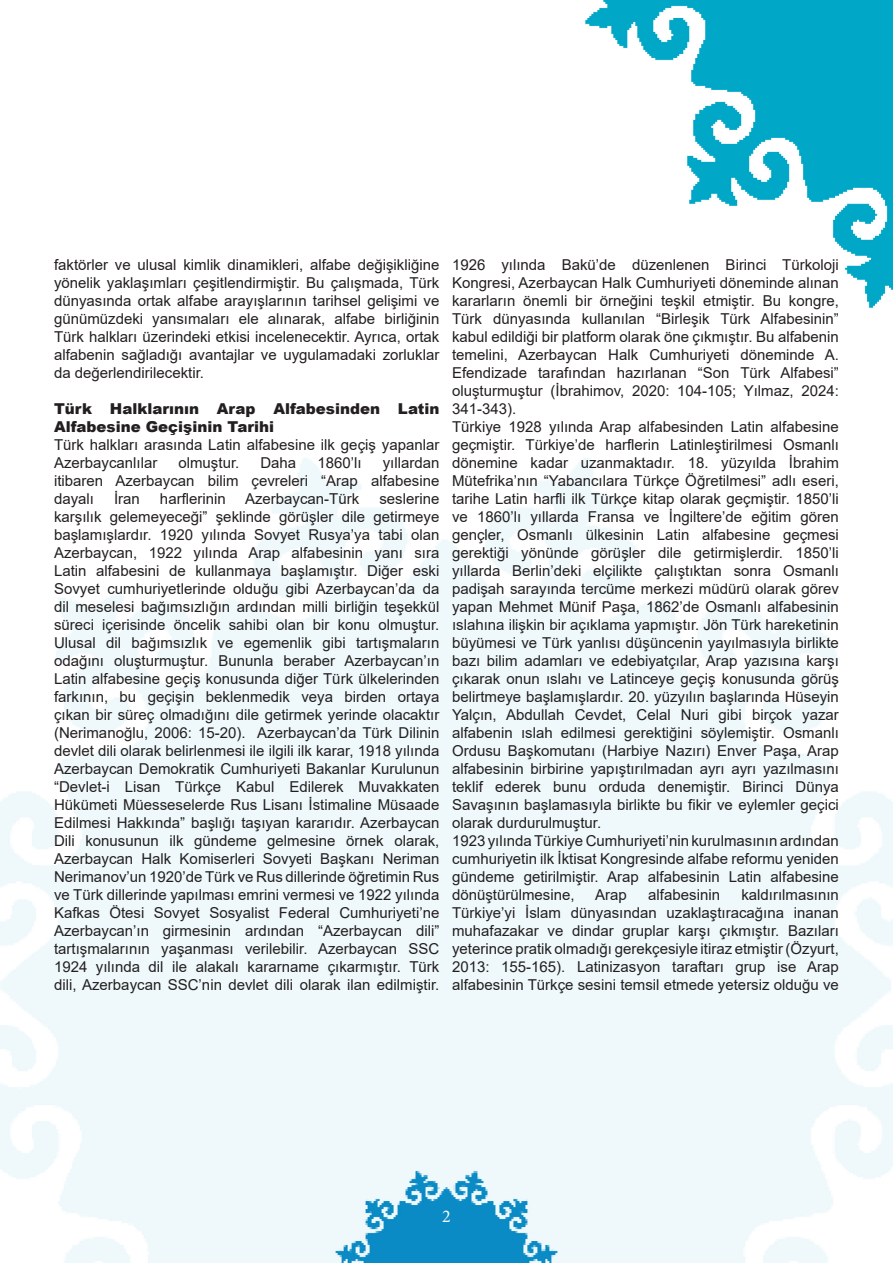
<style>
.page{position:relative;width:893px;height:1263px;background:#fff}
.page>*{position:absolute;margin:0;border:0;box-sizing:border-box;transform-origin:0 0}
.t1{font:18px "Minion Pro";color:#fff}
.t2{font:15px/18px "Arial";color:#231f20;text-align:justify}
.t3{font:900 15px/18px "Arial";color:#231f20}
</style>
<div class="page">
<img style="left:0;top:0;width:893px;height:1263px">
<p class="t2" style="left:54px;top:256px;width:387px">faktörler ve ulusal kimlik dinamikleri, alfabe değişikliğine yönelik yaklaşımları çeşitlendirmiştir. Bu çalışmada, Türk dünyasında ortak alfabe arayışlarının tarihsel gelişimi ve günümüzdeki yansımaları ele alınarak, alfabe birliğinin Türk halkları üzerindeki etkisi incelenecektir. Ayrıca, ortak alfabenin sağladığı avantajlar ve uygulamadaki zorluklar da değerlendirilecektir.</p>
<p class="t3" style="left:54px;top:399px;width:387px">Türk Halklarının Arap Alfabesinden Latin<br>Alfabesine Geçişinin Tarihi</p>
<p class="t2" style="left:54px;top:436px;width:387px">Türk halkları arasında Latin alfabesine ilk geçiş yapanlar<br>Azerbaycanlılar</p>
<p class="t2" style="left:178px;top:454px;width:62px">olmuştur.</p>
<p class="t2" style="left:260px;top:454px;width:37px">Daha</p>
<p class="t2" style="left:317px;top:454px;width:46px">1860’lı</p>
<p class="t2" style="left:54px;top:454px;width:387px;text-indent:329px">yıllardan itibaren Azerbaycan bilim çevreleri “Arap alfabesine dayalı</p>
<p class="t2" style="left:114px;top:490px;width:27px">İran</p>
<p class="t2" style="left:160px;top:490px;width:67px">harflerinin</p>
<p class="t2" style="left:245px;top:490px;width:116px">Azerbaycan-Türk</p>
<p class="t2" style="left:54px;top:490px;width:387px;text-indent:325px">seslerine karşılık gelemeyeceği” şeklinde görüşler dile getirmeye başlamışlardır. 1920 yılında Sovyet Rusya’ya tabi olan Azerbaycan, 1922 yılında Arap alfabesinin yanı sıra Latin alfabesini de kullanmaya başlamıştır. Diğer eski Sovyet cumhuriyetlerinde olduğu gibi Azerbaycan’da da dil meselesi bağımsızlığın ardından milli birliğin teşekkül süreci içerisinde öncelik sahibi olan bir konu olmuştur.<br>Ulusal dil bağımsızlık ve egemenlik gibi tartışmaların odağını oluşturmuştur. Bununla beraber Azerbaycan’ın Latin alfabesine geçiş konusunda diğer Türk ülkelerinden farkının, bu geçişin beklenmedik veya birden ortaya çıkan bir süreç olmadığını dile getirmek yerinde olacaktır (Nerimanoğlu, 2006: 15-20). Azerbaycan’da Türk Dilinin devlet dili olarak belirlenmesi ile ilgili ilk karar, 1918 yılında Azerbaycan Demokratik Cumhuriyeti Bakanlar Kurulunun “Devlet-i Lisan Türkçe Kabul Edilerek Muvakkaten Hükümeti Müesseselerde Rus Lisanı İstimaline Müsaade Edilmesi Hakkında” başlığı taşıyan kararıdır. Azerbaycan Dili konusunun ilk gündeme gelmesine örnek olarak, Azerbaycan Halk Komiserleri Sovyeti Başkanı Neriman Nerimanov’un 1920’de Türk ve Rus dillerinde öğretimin Rus ve Türk dillerinde yapılması emrini vermesi ve 1922 yılında Kafkas Ötesi Sovyet Sosyalist Federal Cumhuriyeti’ne Azerbaycan’ın girmesinin ardından “Azerbaycan dili” tartışmalarının yaşanması verilebilir. Azerbaycan SSC 1924 yılında dil ile alakalı kararname çıkarmıştır. Türk dili, Azerbaycan SSC’nin devlet dili olarak ilan edilmiştir.</p>
<p class="t2" style="left:452px;top:256px;width:388px">1926 yılında Bakü’de düzenlenen Birinci Türkoloji Kongresi, Azerbaycan Halk Cumhuriyeti döneminde alınan kararların önemli bir örneğini teşkil etmiştir. Bu kongre, Türk dünyasında kullanılan “Birleşik Türk Alfabesinin” kabul edildiği bir platform olarak öne çıkmıştır. Bu alfabenin temelini, Azerbaycan Halk Cumhuriyeti döneminde A.<br>Efendizade tarafından hazırlanan “Son Türk Alfabesi” oluşturmuştur (İbrahimov, 2020: 104-105; Yılmaz, 2024:<br>341-343).</p>
<p class="t2" style="left:452px;top:418px;width:388px">Türkiye 1928 yılında Arap alfabesinden Latin alfabesine geçmiştir. Türkiye’de harflerin Latinleştirilmesi Osmanlı dönemine kadar uzanmaktadır. 18. yüzyılda İbrahim Mütefrika’nın “Yabancılara Türkçe Öğretilmesi” adlı eseri, tarihe Latin harfli ilk Türkçe kitap olarak geçmiştir. 1850’li ve 1860’lı yıllarda Fransa ve İngiltere’de eğitim gören gençler, Osmanlı ülkesinin Latin alfabesine geçmesi gerektiği yönünde görüşler dile getirmişlerdir. 1850’li yıllarda Berlin’deki elçilikte çalıştıktan sonra Osmanlı padişah sarayında tercüme merkezi müdürü olarak görev yapan Mehmet Münif Paşa, 1862’de Osmanlı alfabesinin ıslahına ilişkin bir açıklama yapmıştır. Jön Türk hareketinin büyümesi ve Türk yanlısı düşüncenin yayılmasıyla birlikte bazı bilim adamları ve edebiyatçılar, Arap yazısına karşı çıkarak onun ıslahı ve Latinceye geçiş konusunda görüş belirtmeye başlamışlardır. 20. yüzyılın başlarında Hüseyin Yalçın, Abdullah Cevdet, Celal Nuri gibi birçok yazar alfabenin ıslah edilmesi gerektiğini söylemiştir. Osmanlı Ordusu Başkomutanı (Harbiye Nazırı) Enver Paşa, Arap alfabesinin birbirine yapıştırılmadan ayrı ayrı yazılmasını teklif ederek bunu orduda denemiştir. Birinci Dünya Savaşının başlamasıyla birlikte bu fikir ve eylemler geçici olarak durdurulmuştur.</p>
<p class="t2" style="left:452px;top:832px;width:388px">1923 yılında Türkiye Cumhuriyeti’nin kurulmasının ardından cumhuriyetin ilk İktisat Kongresinde alfabe reformu yeniden gündeme getirilmiştir. Arap alfabesinin Latin alfabesine dönüştürülmesine,</p>
<p class="t2" style="left:595px;top:886px;width:33px">Arap</p>
<p class="t2" style="left:648px;top:886px;width:73px">alfabesinin</p>
<p class="t2" style="left:452px;top:886px;width:388px;text-indent:289px">kaldırılmasının Türkiye’yi İslam dünyasından uzaklaştıracağına inanan muhafazakar ve dindar gruplar karşı çıkmıştır. Bazıları yeterince pratik olmadığı gerekçesiyle itiraz etmiştir (Özyurt, 2013: 155-165). Latinizasyon taraftarı grup ise Arap alfabesinin Türkçe sesini temsil etmede yetersiz olduğu ve</p>
<p class="t1" style="left:442px;top:1204px;width:10px">2</p>
</div>
